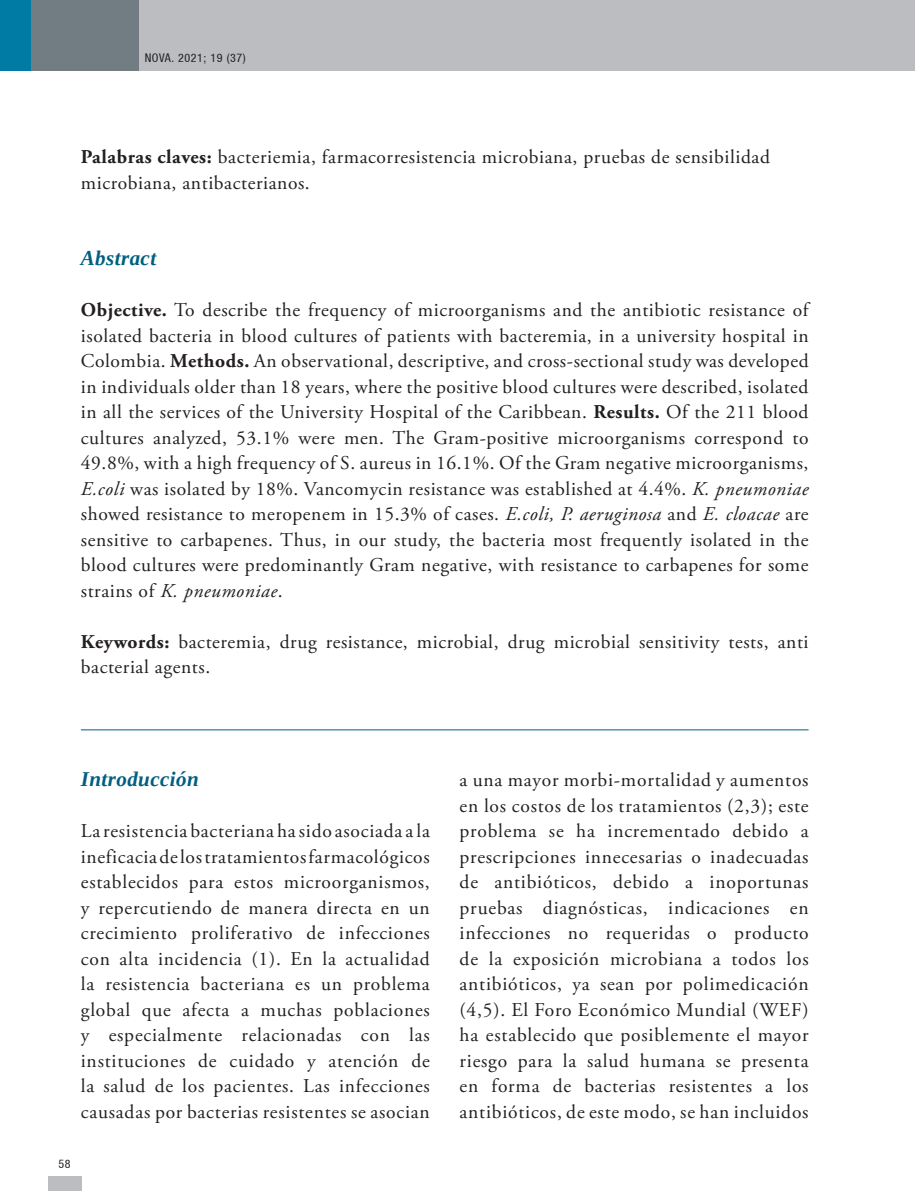
<style>
.page{position:relative;width:915px;height:1191px;background:#fff}
.page>*{position:absolute;margin:0;border:0;box-sizing:border-box;transform-origin:0 0}
.t1{font:italic 700 21px "Liberation Serif";letter-spacing:.02em;color:#005f80}
.parrafo_corrido{font:19.5px/25.5px "Adobe Garamond Pro";letter-spacing:.03em;color:#231f20;text-align:justify}
.t2{font:condensed 12px "Helvetica 57";letter-spacing:.05em;color:#231f20}
.s1{font-weight:700}
.s2{font-style:italic}
</style>
<div class="page">
<div style="left:0;top:0;width:914px;height:71px;background:#bcbdc0"></div>
<div style="left:0;top:0;width:138px;height:71px;background:#717d83"></div>
<div style="left:0;top:0;width:31px;height:71px;background:#007ca4"></div>
<div style="left:48px;top:1175px;width:33px;height:16px;background:#bcbdc0"></div>
<hr style="left:81px;top:729px;width:727px;height:1px;background:#005f80">
<p class="t2" style="left:145px;top:51px;width:103px">NOVA. 2021; 19 (37)</p>
<p class="parrafo_corrido" style="left:81px;top:145px;width:690px"><span class="s1">Palabras claves:</span> bacteriemia, farmacorresistencia microbiana, pruebas de sensibilidad microbiana, antibacterianos.</p>
<p class="t1" style="left:81px;top:244px;width:77px">Abstract</p>
<p class="parrafo_corrido" style="left:81px;top:298px;width:729px"><span class="s1">Objective.</span> To describe the frequency of microorganisms and the antibiotic resistance of isolated bacteria in blood cultures of patients with bacteremia, in a university hospital in Colombia. <span class="s1">Methods.</span> An observational, descriptive, and cross-sectional study was developed in individuals older than 18 years, where the positive blood cultures were described, isolated in all the services of the University Hospital of the Caribbean. <span class="s1">Results.</span> Of the 211 blood cultures analyzed, 53.1% were men. The Gram-positive microorganisms correspond to 49.8%, with a high frequency of S. aureus in 16.1%. Of the Gram negative microorganisms, <span class="s2">E.coli</span> was isolated by 18%. Vancomycin resistance was established at 4.4%. <span class="s2">K. pneumoniae </span>showed resistance to meropenem in 15.3% of cases. <span class="s2">E.coli, P. aeruginosa</span> and <span class="s2">E. cloacae</span> are sensitive to carbapenes. Thus, in our study, the bacteria most frequently isolated in the blood cultures were predominantly Gram negative, with resistance to carbapenes for some strains of <span class="s2">K. pneumoniae</span>.</p>
<p class="parrafo_corrido" style="left:81px;top:629px;width:729px"><span class="s1">Keywords:</span> bacteremia, drug resistance, microbial, drug microbial sensitivity tests, anti bacterial agents.</p>
<p class="t1" style="left:81px;top:765px;width:119px">Introducción</p>
<p class="parrafo_corrido" style="left:81px;top:819px;width:350px">La resistencia bacteriana ha sido asociada a la ineficacia de los tratamientos farmacológicos establecidos para estos microorganismos, y repercutiendo de manera directa en un crecimiento proliferativo de infecciones con alta incidencia (1). En la actualidad la resistencia bacteriana es un problema global que afecta a muchas poblaciones y especialmente relacionadas con las instituciones de cuidado y atención de la salud de los pacientes. Las infecciones causadas por bacterias resistentes se asocian</p>
<p class="t2" style="left:59px;top:1156px;width:14px">58</p>
<p class="parrafo_corrido" style="left:459px;top:768px;width:350px">a una mayor morbi-mortalidad y aumentos en los costos de los tratamientos (2,3); este problema se ha incrementado debido a prescripciones innecesarias o inadecuadas de antibióticos, debido a inoportunas pruebas diagnósticas, indicaciones en infecciones no requeridas o producto de la exposición microbiana a todos los antibióticos, ya sean por polimedicación (4,5). El Foro Económico Mundial (WEF) ha establecido que posiblemente el mayor riesgo para la salud humana se presenta en forma de bacterias resistentes a los antibióticos, de este modo, se han incluidos</p>
</div>
